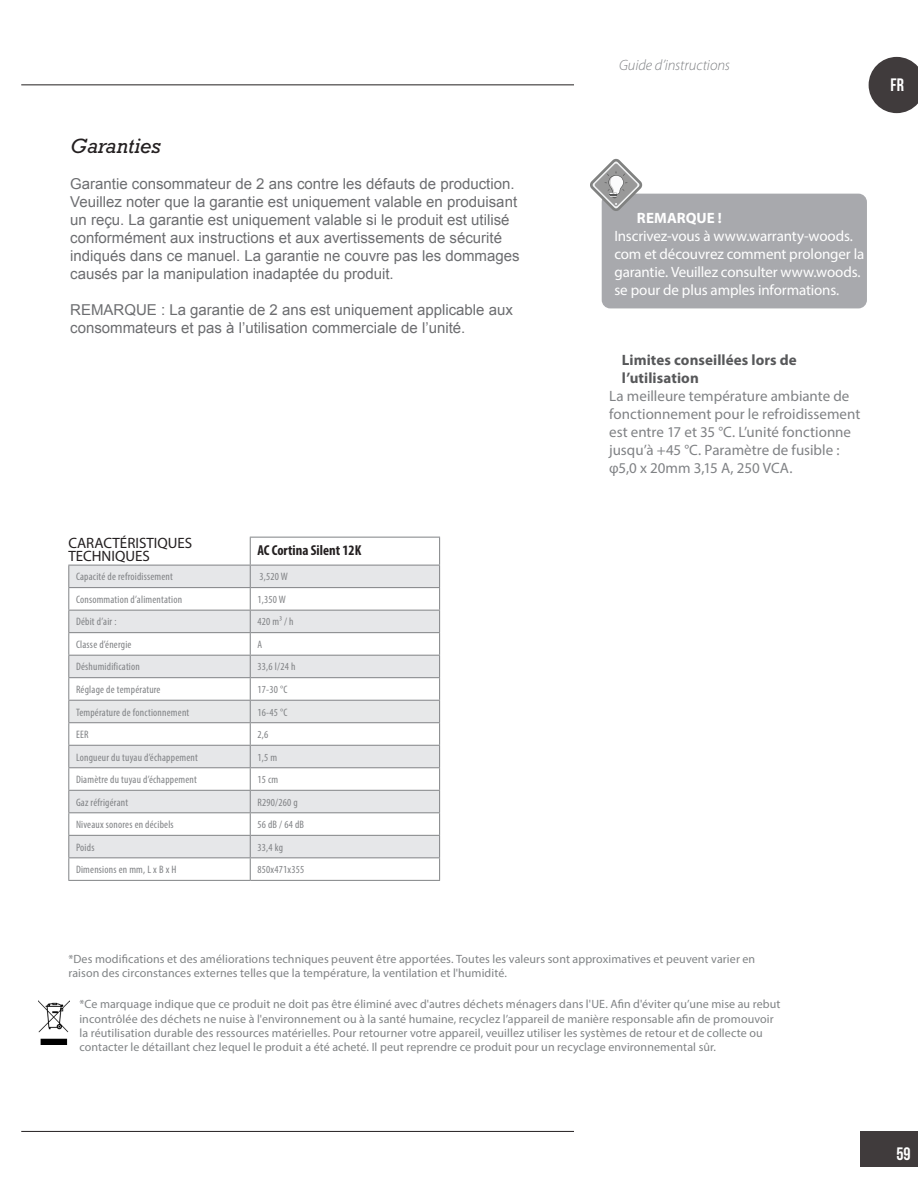
<style>
.page{position:relative;width:918px;height:1188px;background:#fff}
.page>*{position:absolute;margin:0;border:0;box-sizing:border-box;transform-origin:0 0}
.Allmänt_styckeformat{font:italic 21px "Rockwell Std";color:#231f20}
.t1{font:18px "Bebas Neue";color:#fff}
.Allmänt_styckeformat-2{font:15px/18px "Arial";color:#6c6d70}
.Note_Style{font:15px/18px "Myriad Pro";letter-spacing:-.005em;color:#fff}
.Body_Text{font:15px/18px "Myriad Pro";color:#808285}
.Note_Style-2{font:700 15px/18px "Myriad Pro";letter-spacing:.005em;color:#57585a}
.t2{font:15px/13.5px "Myriad Pro";color:#231f20}
.t3{font:italic 300 15px "Myriad Pro";letter-spacing:-.005em;color:#808285}
.Note_Style-3{font:700 15px "Myriad Pro";letter-spacing:.005em;color:#fff}
.t4{font:700 condensed 14.4px "Myriad Pro";color:#231f20}
.Body_Text-2{font:12px/14.4px "Myriad Pro";letter-spacing:.005em;color:#808385}
.t5{font:condensed 10.8px "Myriad Pro";letter-spacing:.02em;color:#808285}
</style>
<div class="page">
<div style="left:860px;top:1131px;width:58px;height:35px;background:#403b3c"></div>
<svg style="left:869px;top:57px;width:49px;height:56px;background:#5e5a5b"></svg>
<hr style="left:21px;top:84px;width:553px;height:1px;background:#231f20">
<hr style="left:21px;top:1131px;width:553px;height:1px;background:#231f20">
<hr style="left:250px;top:537px;width:190px;height:1px;background:#808285">
<hr style="left:68px;top:880px;width:182px;height:1px;background:#808285">
<hr style="left:250px;top:880px;width:190px;height:1px;background:#808285">
<svg style="left:68px;top:538px;width:372px;height:342px"></svg>
<hr style="left:68px;top:565px;width:182px;height:1px;background:#808285">
<div style="left:602px;top:194px;width:265px;height:114px;background:#a8a9ad;border-radius:9px"></div>
<svg style="left:590px;top:158px;width:53px;height:54px"></svg>
<img style="left:39px;top:1001px;width:31px;height:44px">
<p class="Allmänt_styckeformat" style="left:70px;top:134px;width:92px">Garanties</p>
<p class="Allmänt_styckeformat-2" style="left:70px;top:175px;width:451px">Garantie consommateur de 2 ans contre les défauts de production.<br>Veuillez noter que la garantie est uniquement valable en produisant un reçu. La garantie est uniquement valable si le produit est utilisé conformément aux instructions et aux avertissements de sécurité indiqués dans ce manuel. La garantie ne couvre pas les dommages causés par la manipulation inadaptée du produit.</p>
<p class="Allmänt_styckeformat-2" style="left:70px;top:301px;width:444px">REMARQUE : La garantie de 2 ans est uniquement applicable aux consommateurs et pas à l’utilisation commerciale de l’unité.</p>
<p class="t2" style="left:68px;top:536px;width:125px">CARACTÉRISTIQUES<br>TECHNIQUES</p>
<p class="t4" style="left:257px;top:541px;width:105px">AC Cortina Silent 12K</p>
<p class="t5" style="left:76px;top:570px;width:98px">Capacité de refroidissement</p>
<p class="t5" style="left:259px;top:570px;width:30px">3,520 W</p>
<p class="t5" style="left:76px;top:593px;width:108px">Consommation d’alimentation</p>
<p class="t5" style="left:257px;top:593px;width:30px">1,350 W</p>
<p class="t5" style="left:76px;top:615px;width:42px">Débit d’air :</p>
<p class="t5" style="left:257px;top:615px;width:38px">420 m³ / h</p>
<p class="t5" style="left:76px;top:638px;width:57px">Classe d’énergie</p>
<p class="t5" style="left:257px;top:638px;width:6px">A</p>
<p class="t5" style="left:76px;top:660px;width:65px">Déshumidification</p>
<p class="t5" style="left:257px;top:660px;width:39px">33,6 l/24 h</p>
<p class="t5" style="left:76px;top:683px;width:86px">Réglage de température</p>
<p class="t5" style="left:257px;top:683px;width:31px">17-30 °C</p>
<p class="t5" style="left:76px;top:705px;width:115px">Température de fonctionnement</p>
<p class="t5" style="left:257px;top:705px;width:31px">16-45 °C</p>
<p class="t5" style="left:76px;top:728px;width:14px">EER</p>
<p class="t5" style="left:257px;top:728px;width:12px">2,6</p>
<p class="t5" style="left:76px;top:750px;width:123px">Longueur du tuyau d’échappement</p>
<p class="t5" style="left:257px;top:750px;width:21px">1,5 m</p>
<p class="t5" style="left:76px;top:773px;width:122px">Diamètre du tuyau d’échappement</p>
<p class="t5" style="left:257px;top:773px;width:22px">15 cm</p>
<p class="t5" style="left:76px;top:796px;width:54px">Gaz réfrigérant</p>
<p class="t5" style="left:257px;top:796px;width:42px">R290/260 g</p>
<p class="t5" style="left:76px;top:818px;width:99px">Niveaux sonores en décibels</p>
<p class="t5" style="left:257px;top:818px;width:48px">56 dB / 64 dB</p>
<p class="t5" style="left:76px;top:841px;width:20px">Poids</p>
<p class="t5" style="left:257px;top:841px;width:27px">33,4 kg</p>
<p class="t5" style="left:76px;top:863px;width:102px">Dimensions en mm, L x B x H</p>
<p class="t5" style="left:257px;top:863px;width:48px">850x471x355</p>
<p class="t3" style="left:619px;top:57px;width:113px">Guide d’instructions</p>
<h2 class="t1" style="left:891px;top:75px;width:15px">FR</h2>
<p class="Note_Style-3" style="left:637px;top:209px;width:87px">REMARQUE !</p>
<p class="Note_Style" style="left:614px;top:227px;width:251px">Inscrivez-vous à www.warranty-woods. com et découvrez comment prolonger la garantie. Veuillez consulter www.woods. se pour de plus amples informations.</p>
<p class="Note_Style" style="left:622px;top:225px;width:245px;text-indent:125px">w.warranty-woods. com et découvrez comment pr longer la garanti . Veuillez consulter w w. woods.s pour de plus amples</p>
<p class="Note_Style" style="left:622px;top:225px;width:100px">Inscrivez-vous à</p>
<p class="Note_Style-2" style="left:622px;top:351px;width:176px">Limites conseillées lors de l’utilisation</p>
<p class="Body_Text" style="left:609px;top:387px;width:253px">La meilleure température ambiante de fonctionnement pour le refroidissement est entre 17 et 35 °C. L’unité fonctionne jusqu’à +45 °C. Paramètre de fusible : φ5,0 x 20mm 3,15 A, 250 VCA.</p>
<p class="Body_Text-2" style="left:68px;top:952px;width:688px">*Des modifications et des améliorations techniques peuvent être apportées. Toutes les valeurs sont approximatives et peuvent varier en raison des circonstances externes telles que la température, la ventilation et l'humidité.</p>
<p class="Body_Text-2" style="left:79px;top:997px;width:703px">*Ce marquage indique que ce produit ne doit pas être éliminé avec d'autres déchets ménagers dans l'UE. Afin d'éviter qu’une mise au rebut incontrôlée des déchets ne nuise à l'environnement ou à la santé humaine, recyclez l’appareil de manière responsable afin de promouvoir la réutilisation durable des ressources matérielles. Pour retourner votre appareil, veuillez utiliser les systèmes de retour et de collecte ou contacter le détaillant chez lequel le produit a été acheté. Il peut reprendre ce produit pour un recyclage environnemental sûr.</p>
<h2 class="t1" style="left:896px;top:1144px;width:16px">59</h2>
</div>
